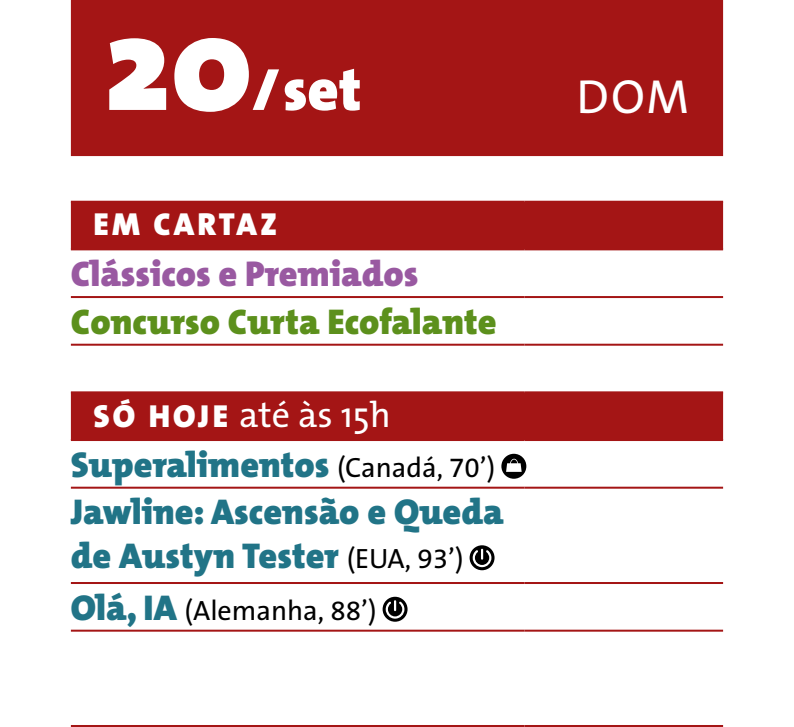
<style>
.page{position:relative;width:794px;height:727px;background:#fff}
.page>*{position:absolute;margin:0;border:0;box-sizing:border-box;transform-origin:0 0}
.t1{font:800 136.8px "T Mix";color:#fff}
.t2{font:800 60px "T Mix";color:#fff}
.t3{font:48px "T Mix";color:#fff}
.filme_contemporanea{font:800 36px/44px "T Mix";color:#217487}
.filme_curtas{font:800 36px "T Mix";color:#5c901c}
.filme_curtas-2{font:800 36px "T Mix";color:#9959a1}
.horario{font:36px "T Mix";color:#fff}
.horario-2{font:900 32px "The Sans B9";letter-spacing:.1em;color:#fff}
.filme_contemporanea-2{font:28px "The Sans B5 Plain";color:#000}
.s1{font-family:"The Sans B9";font-weight:900;font-size:32px}
.s2{font-family:"The Sans B5 Plain";font-weight:400;font-size:28px;color:#000}
.s3{font-family:"T Mix";font-weight:800;font-size:36px;color:#217487}
</style>
<div class="page">
<svg style="left:71px;top:0;width:652px;height:439px;fill:#a41515"></svg>
<hr style="left:71px;top:248px;width:453px;height:2px;background:#a41515">
<hr style="left:524px;top:248px;width:199px;height:2px;background:#a41515">
<hr style="left:71px;top:296px;width:453px;height:2px;background:#a41515">
<hr style="left:524px;top:296px;width:199px;height:2px;background:#a41515">
<hr style="left:71px;top:343px;width:453px;height:2px;background:#a41515">
<hr style="left:524px;top:343px;width:199px;height:2px;background:#a41515">
<hr style="left:71px;top:391px;width:453px;height:2px;background:#a41515">
<hr style="left:524px;top:391px;width:199px;height:2px;background:#a41515">
<hr style="left:71px;top:439px;width:453px;height:2px;background:#a41515">
<hr style="left:524px;top:439px;width:199px;height:2px;background:#a41515">
<hr style="left:71px;top:486px;width:453px;height:2px;background:#a41515">
<hr style="left:524px;top:486px;width:199px;height:2px;background:#a41515">
<hr style="left:71px;top:581px;width:453px;height:2px;background:#a41515">
<hr style="left:524px;top:581px;width:199px;height:2px;background:#a41515">
<hr style="left:71px;top:629px;width:453px;height:2px;background:#a41515">
<hr style="left:524px;top:629px;width:199px;height:2px;background:#a41515">
<hr style="left:71px;top:724px;width:453px;height:2px;background:#a41515">
<hr style="left:524px;top:724px;width:199px;height:2px;background:#a41515">
<hr style="left:71px;top:201px;width:453px;height:2px;background:#a41515">
<hr style="left:524px;top:201px;width:199px;height:2px;background:#a41515">
<svg style="left:501px;top:453px;width:25px;height:25px"></svg>
<svg style="left:469px;top:545px;width:25px;height:25px"></svg>
<svg style="left:382px;top:596px;width:25px;height:25px"></svg>
<p class="t1" style="left:105px;top:-51px;width:149px">20</p>
<p class="t2" style="left:253px;top:39px;width:110px">/set</p>
<p class="t3" style="left:576px;top:56px;width:114px">DOM</p>
<p class="horario-2" style="left:94px;top:207px;width:185px">EM CARTAZ</p>
<p class="filme_curtas-2" style="left:71px;top:243px;width:349px">Clássicos e Premiados</p>
<p class="filme_curtas" style="left:71px;top:291px;width:427px">Concurso Curta Ecofalante</p>
<p class="horario" style="left:94px;top:385px;width:298px"><span class="s1">SÓ HOJE</span> até às 15h</p>
<p class="filme_contemporanea" style="left:71px;top:441px;width:426px">Superalimentos <span class="s2">(Canadá, 70’)</span></p>
<p class="filme_contemporanea" style="left:71px;top:489px;width:434px">Jawline: Ascensão e Queda de Austyn Tester <span class="s2">(EUA, 93’)</span></p>
<p class="filme_contemporanea-2" style="left:71px;top:595px;width:307px"><span class="s3">Olá, IA</span> (Alemanha, 88’)</p>
</div>
